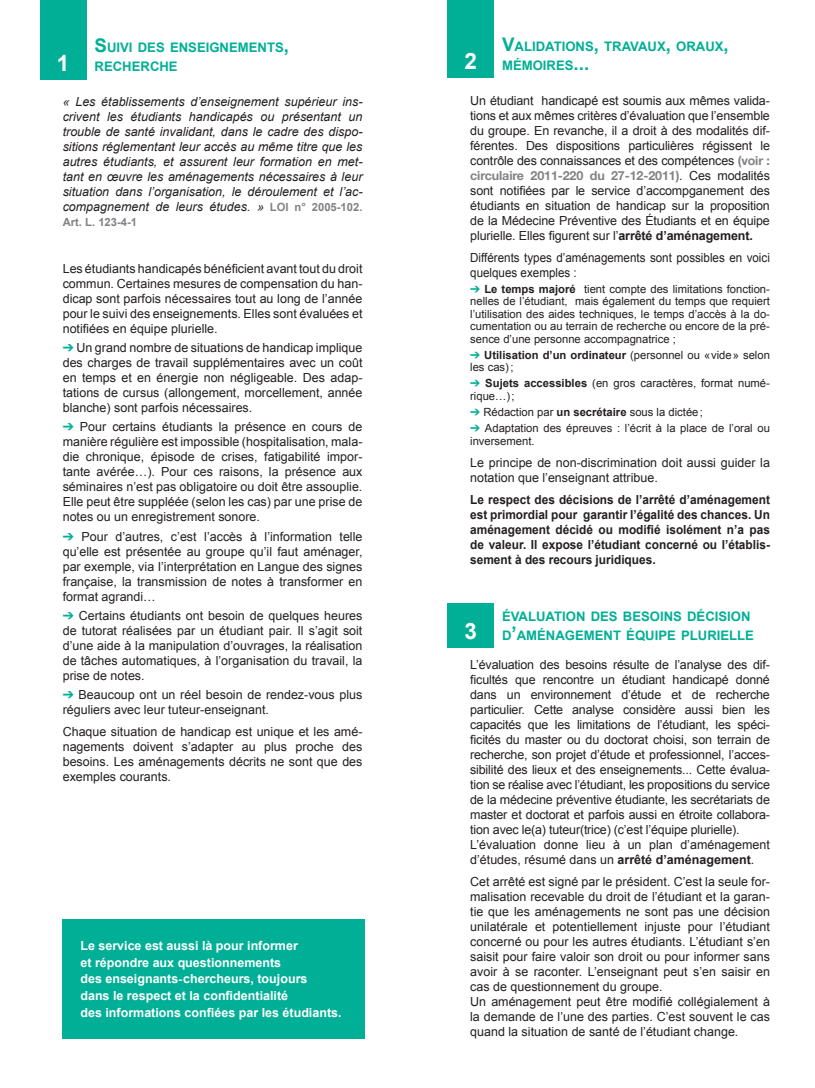
<style>
.page{position:relative;width:815px;height:1088px;background:#fff}
.page>*{position:absolute;margin:0;border:0;box-sizing:border-box;transform-origin:0 0}
.t1{font:700 22.5px "Arial";color:#fff}
.t2{font:700 13.12px "Arial";color:#00af96}
.t3{font:12.5px/15px "Arial";color:#231f20;text-align:justify}
.t4{font:italic 12.5px/15px "Arial";color:#231f20;text-align:justify}
.t5{font:700 12.5px/15px "Arial";color:#231f20;text-align:justify;scale:.95 1}
.t6{font:700 12.5px/16.9px "Arial";color:#fff}
.t7{font:12.5px/15px "Arial";color:#231f20;scale:.93 1}
.t8{font:11.25px/12.5px "Arial";color:#231f20}
.t9{font:700 11.25px "Arial";color:#808285}
.s1{font-size:18.75px}
.s2{font-weight:700;font-style:normal;font-size:11.25px;color:#808285}
.s3{color:#00af96}
.s4{font-size:11.25px}
.s5{font-family:"Helvetica Neue";font-weight:700;color:#808285}
.s6{font-weight:700}
</style>
<div class="page">
<div style="left:447px;top:0;width:47px;height:78px;background:#00af96"></div>
<div style="left:447px;top:603px;width:47px;height:45px;background:#00af96"></div>
<div style="left:40px;top:0;width:47px;height:79px;background:#00af96"></div>
<div style="left:63px;top:919px;width:302px;height:120px;background:#00af96"></div>
<p class="t2" style="left:95px;top:39px;width:196px"><span class="s1">S</span>UIVI DES ENSEIGNEMENTS<span class="s1">,</span></p>
<p class="t1" style="left:57px;top:48px;width:14px">1</p>
<p class="t2" style="left:95px;top:58px;width:85px">RECHERCHE</p>
<p class="t4" style="left:63px;top:94px;width:301px">« Les établissements d’enseignement supérieur ins&shy;crivent les étudiants handicapés ou présentant un trouble de santé invalidant, dans le cadre des dispo&shy;sitions réglementant leur accès au même titre que les autres étudiants, et assurent leur formation en met&shy;tant en œuvre les aménagements nécessaires à leur situation dans l’organisation, le déroulement et l’ac&shy;compagnement de leurs études. » <span class="s2">LOI n° 2005-102.</span></p>
<p class="t9" style="left:63px;top:214px;width:76px">Art. L. 123-4-1</p>
<p class="t3" style="left:63px;top:261px;width:301px">Les étudiants handicapés bénéficient avant tout du droit commun. Certaines mesures de compensation du han&shy;dicap sont parfois nécessaires tout au long de l’année pour le suivi des enseignements. Elles sont évaluées et notifiées en équipe plurielle.</p>
<p class="t3" style="left:63px;top:340px;width:301px"><span class="s3">➔</span> Un grand nombre de situations de handicap implique des charges de travail supplémentaires avec un coût en temps et en énergie non négligeable. Des adap&shy;tations de cursus (allongement, morcellement, année blanche) sont parfois nécessaires.</p>
<p class="t3" style="left:63px;top:419px;width:301px"><span class="s3">➔</span> Pour certains étudiants la présence en cours de manière régulière est impossible (hospitalisation, mala&shy;die chronique, épisode de crises, fatigabilité impor&shy;tante avérée…). Pour ces raisons, la présence aux séminaires n’est pas obligatoire ou doit être assouplie.<br>Elle peut être suppléée (selon les cas) par une prise de notes ou un enregistrement sonore.</p>
<p class="t3" style="left:63px;top:529px;width:301px"><span class="s3">➔</span> Pour d’autres, c’est l’accès à l’information telle qu’elle est présentée au groupe qu’il faut aménager, par exemple, via I’interprétation en Langue des signes française, la transmission de notes à transformer en format agrandi…</p>
<p class="t3" style="left:63px;top:608px;width:301px"><span class="s3">➔</span> Certains étudiants ont besoin de quelques heures de tutorat réalisées par un étudiant pair. Il s’agit soit d’une aide à la manipulation d’ouvrages, la réalisation de tâches automatiques, à l’organisation du travail, la prise de notes.</p>
<p class="t3" style="left:63px;top:687px;width:301px"><span class="s3">➔</span> Beaucoup ont un réel besoin de rendez-vous plus réguliers avec leur tuteur-enseignant.</p>
<p class="t3" style="left:63px;top:724px;width:301px">Chaque situation de handicap est unique et les amé&shy;nagements doivent s’adapter au plus proche des besoins. Les aménagements décrits ne sont que des exemples courants.</p>
<p class="t6" style="left:80px;top:937px;width:263px">Le service est aussi là pour informer<br>et répondre aux questionnements<br>des enseignants<span class="s4">-</span>chercheurs, toujours<br>dans le respect et la confidentialité<br>des informations confiées par les étudiants.</p>
<p class="t2" style="left:502px;top:38px;width:228px"><span class="s1">V</span>ALIDATIONS<span class="s1">,</span> TRAVAUX<span class="s1">,</span> ORAUX<span class="s1">,</span></p>
<p class="t1" style="left:464px;top:47px;width:14px">2</p>
<p class="t2" style="left:502px;top:57px;width:89px">MÉMOIRES<span class="s1">...</span></p>
<p class="t3" style="left:470px;top:93px;width:301px">Un étudiant handicapé est soumis aux mêmes valida&shy;tions et aux mêmes critères d’évaluation que l’ensemble du groupe. En revanche, il a droit à des modalités dif&shy;férentes. Des dispositions particulières régissent le contrôle des connaissances et des compétences <span class="s5">(voir : circulaire 2011-220 du 27-12-2011)</span>. Ces modalités sont notifiées par le service d’accompganement des étudiants en situation de handicap sur la proposition de la Médecine Préventive des Étudiants et en équipe plurielle. Elles figurent sur l’<span class="s6">arrêté d’aménagement.</span></p>
<p class="t7" style="left:470px;top:250px;width:324px">Différents types d’aménagements sont possibles en voici quelques exemples :</p>
<p class="t8" style="left:470px;top:283px;width:301px;text-align:justify"><span class="s3">➔</span> <span class="s6">Le temps majoré</span> tient compte des limitations fonction&shy;nelles de l’étudiant, mais également du temps que requiert l’utilisation des aides techniques, le temps d’accès à la do&shy;cumentation ou au terrain de recherche ou encore de la pré&shy;sence d’une personne accompagnatrice ;</p>
<p class="t8" style="left:470px;top:349px;width:301px"><span class="s3">➔</span> <span class="s6">Utilisation d’un ordinateur</span> (personnel ou « vide » selon les cas);</p>
<p class="t8" style="left:470px;top:377px;width:301px"><span class="s3">➔</span> <span class="s6">Sujets accessibles</span> (en gros caractères, format numé&shy;rique…);</p>
<p class="t8" style="left:470px;top:406px;width:234px"><span class="s3">➔</span> Rédaction par <span class="s6">un secrétaire</span> sous la dictée;</p>
<p class="t8" style="left:470px;top:422px;width:301px"><span class="s3">➔</span> Adaptation des épreuves : l’écrit à la place de l’oral ou inversement.</p>
<p class="t3" style="left:470px;top:455px;width:301px">Le principe de non-discrimination doit aussi guider la notation que l’enseignant attribue.</p>
<p class="t5" style="left:470px;top:492px;width:317px">Le respect des décisions de l’arrêté d’aménagement est primordial pour garantir l’égalité des chances. Un aménagement décidé ou modifié isolément n’a pas de valeur. Il expose l’étudiant concerné ou l’établis&shy;sement à des recours juridiques.</p>
<p class="t2" style="left:502px;top:608px;width:250px">ÉVALUATION DES BESOINS DÉCISION</p>
<p class="t1" style="left:464px;top:616px;width:14px">3</p>
<p class="t2" style="left:502px;top:626px;width:253px">D<span class="s1">’</span>AMÉNAGEMENT ÉQUIPE PLURIELLE</p>
<p class="t3" style="left:470px;top:657px;width:301px">L’évaluation des besoins résulte de l’analyse des dif&shy;ficultés que rencontre un étudiant handicapé donné dans un environnement d’étude et de recherche particulier. Cette analyse considère aussi bien les capacités que les limitations de l’étudiant, les spéci&shy;ficités du master ou du doctorat choisi, son terrain de recherche, son projet d’étude et professionnel, l’acces&shy;sibilité des lieux et des enseignements... Cette évalua&shy;tion se réalise avec l’étudiant, les propositions du service de la médecine préventive étudiante, les secrétariats de master et doctorat et parfois aussi en étroite collabora&shy;tion avec le(a) tuteur(trice) (c’est l’équipe plurielle).</p>
<p class="t3" style="left:470px;top:837px;width:301px">L’évaluation donne lieu à un plan d’aménagement d’études, résumé dans un <span class="s6">arrêté d’aménagement</span>.</p>
<p class="t3" style="left:470px;top:874px;width:301px">Cet arrêté est signé par le président. C’est la seule for&shy;malisation recevable du droit de l’étudiant et la garan&shy;tie que les aménagements ne sont pas une décision unilatérale et potentiellement injuste pour l’étudiant concerné ou pour les autres étudiants. L’étudiant s’en saisit pour faire valoir son droit ou pour informer sans avoir à se raconter. L’enseignant peut s’en saisir en cas de questionnement du groupe.</p>
<p class="t3" style="left:470px;top:994px;width:301px">Un aménagement peut être modifié collégialement à la demande de l’une des parties. C’est souvent le cas quand la situation de santé de l’étudiant change.</p>
</div>
